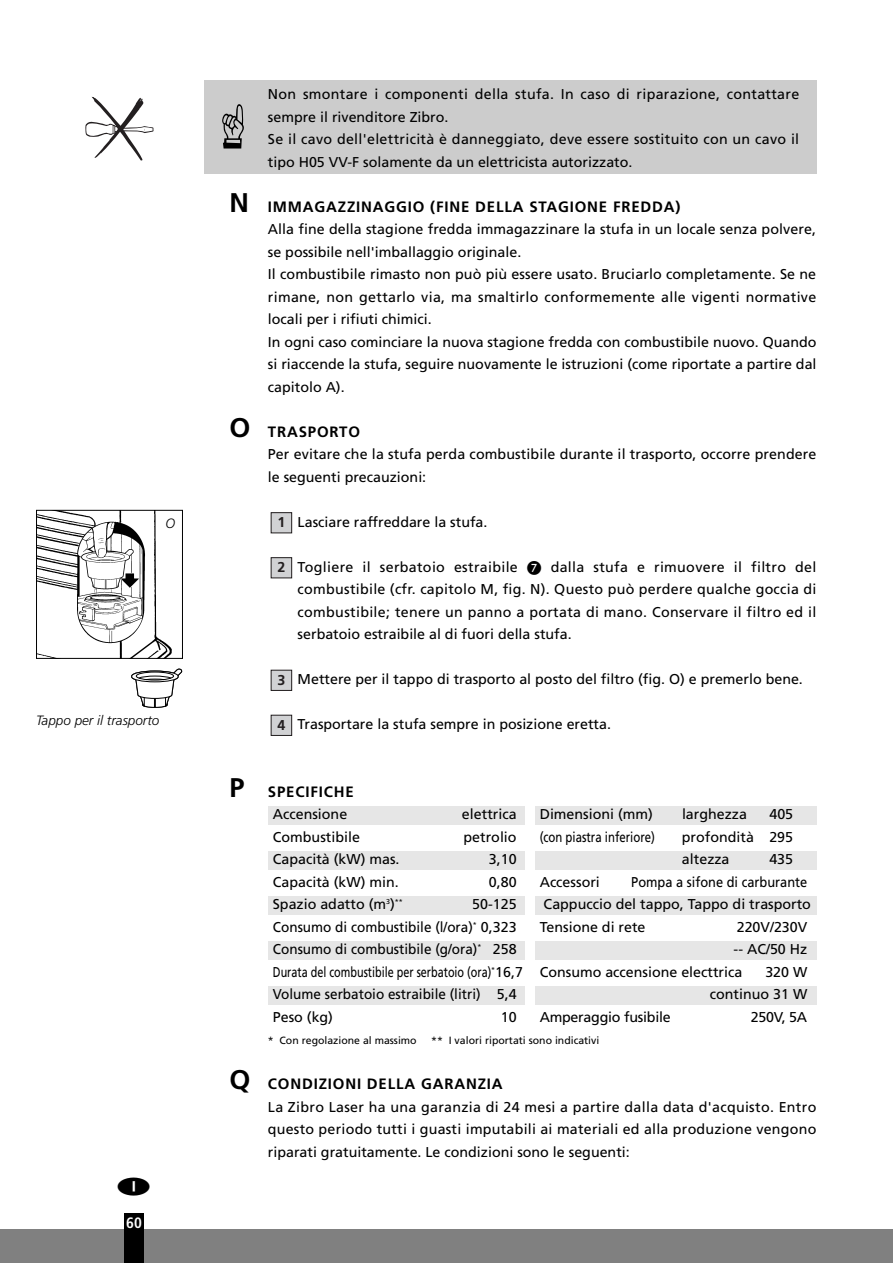
<style>
.page{position:relative;width:893px;height:1263px;background:#fff}
.page>*{position:absolute;margin:0;border:0;box-sizing:border-box;transform-origin:0 0}
.t1{font:700 15px "Frutiger";letter-spacing:.055em;color:#000}
.t2{font:700 condensed 15px "Frutiger";color:#fff}
.t3{font:14.25px/22.5px "Frutiger";color:#000}
.t4{font:14.25px/22.5px "Frutiger";letter-spacing:.02em;color:#000}
.t5{font:14.25px "Frutiger";color:#000;scale:.95 1}
.t6{font:14.25px "Frutiger";color:#000;scale:.9 1}
.t7{font:14.25px "Frutiger";color:#000;scale:.8 1}
.t8{font:700 14.25px "Frutiger";color:#231f20}
.t9{font:italic 300 13.5px "Frutiger";color:#000}
.t10{font:10.5px "Frutiger";color:#000}
.s1{font-size:27px}
</style>
<div class="page">
<div style="left:204px;top:80px;width:612px;height:94px;background:#ccc"></div>
<div style="left:268px;top:806px;width:548px;height:19px;background:#e6e6e6"></div>
<div style="left:268px;top:851px;width:548px;height:19px;background:#e6e6e6"></div>
<div style="left:268px;top:896px;width:548px;height:19px;background:#e6e6e6"></div>
<div style="left:268px;top:941px;width:548px;height:19px;background:#e6e6e6"></div>
<div style="left:268px;top:986px;width:548px;height:19px;background:#e6e6e6"></div>
<div style="left:271px;top:715px;width:21px;height:20px;background:#d1d2d4"></div>
<div style="left:271px;top:715px;width:21px;height:21px;border:1px solid #231f20"></div>
<div style="left:271px;top:670px;width:21px;height:20px;background:#d1d2d4"></div>
<div style="left:271px;top:670px;width:21px;height:21px;border:1px solid #231f20"></div>
<div style="left:271px;top:558px;width:21px;height:20px;background:#d1d2d4"></div>
<div style="left:271px;top:557px;width:21px;height:21px;border:1px solid #231f20"></div>
<div style="left:271px;top:513px;width:21px;height:20px;background:#d1d2d4"></div>
<div style="left:271px;top:512px;width:21px;height:21px;border:1px solid #231f20"></div>
<div style="left:0;top:1229px;width:893px;height:34px;background:#808080"></div>
<div style="left:124px;top:1213px;width:20px;height:50px;background:#000"></div>
<div style="left:525px;top:804px;width:9px;height:203px;background:#fff"></div>
<svg style="left:85px;top:96px;width:69px;height:65px"></svg>
<img style="left:38px;top:512px;width:134px;height:145px">
<div style="left:36px;top:510px;width:147px;height:149px;border:1px solid #000"></div>
<svg style="left:131px;top:668px;width:52px;height:40px"></svg>
<p class="t9" style="left:166px;top:518px;width:11px">O</p>
<p class="t9" style="left:36px;top:715px;width:125px">Tappo per il trasporto</p>
<p class="t2" style="left:126px;top:1217px;width:17px">60</p>
<p class="t4" style="left:268px;top:84px;width:533px">Non smontare i componenti della stufa. In caso di riparazione, contattare sempre il rivenditore Zibro.<br>Se il cavo dell'elettricità è danneggiato, deve essere sostituito con un cavo il tipo H05 VV-F solamente da un elettricista autorizzato.</p>
<p class="t1" style="left:230px;top:200px;width:452px"><span class="s1">N</span> IMMAGAZZINAGGIO (FINE DELLA STAGIONE FREDDA)</p>
<p class="t3" style="left:268px;top:219px;width:550px">Alla fine della stagione fredda immagazzinare la stufa in un locale senza polvere, se possibile nell'imballaggio originale.<br>Il combustibile rimasto non può più essere usato. Bruciarlo completamente. Se ne rimane, non gettarlo via, ma smaltirlo conformemente alle vigenti normative locali per i rifiuti chimici.<br>In ogni caso cominciare la nuova stagione fredda con combustibile nuovo. Quando si riaccende la stufa, seguire nuovamente le istruzioni (come riportate a partire dal capitolo A).</p>
<p class="t1" style="left:230px;top:425px;width:132px"><span class="s1">O</span> TRASPORTO</p>
<p class="t3" style="left:268px;top:444px;width:550px">Per evitare che la stufa perda combustibile durante il trasporto, occorre prendere le seguenti precauzioni:</p>
<p class="t3" style="left:298px;top:511px;width:191px">Lasciare raffreddare la stufa.</p>
<p class="t4" style="left:298px;top:556px;width:222px">Togliere il serbatoio estraibile</p>
<p class="t8" style="left:278px;top:517px;width:9px">1</p>
<p class="t3" style="left:298px;top:556px;width:520px;text-align:justify;text-indent:253px">dalla stufa e rimuovere il filtro del combustibile (cfr. capitolo M, fig. N). Questo può perdere qualche goccia di combustibile; tenere un panno a portata di mano. Conservare il filtro ed il serbatoio estraibile al di fuori della stufa.</p>
<p class="t3" style="left:298px;top:669px;width:507px">Mettere per il tappo di trasporto al posto del filtro (fig. O) e premerlo bene.</p>
<p class="t3" style="left:298px;top:714px;width:315px">Trasportare la stufa sempre in posizione eretta.</p>
<p class="t8" style="left:278px;top:562px;width:9px">2</p>
<p class="t8" style="left:278px;top:674px;width:9px">3</p>
<p class="t8" style="left:278px;top:719px;width:9px">4</p>
<p class="t1" style="left:230px;top:785px;width:126px"><span class="s1">P</span> SPECIFICHE</p>
<p class="t3" style="left:273px;top:804px;width:76px">Accensione</p>
<p class="t3" style="left:462px;top:804px;width:56px">elettrica</p>
<p class="t3" style="left:540px;top:804px;width:115px">Dimensioni (mm)</p>
<p class="t3" style="left:682px;top:804px;width:66px">larghezza</p>
<p class="t3" style="left:769px;top:804px;width:25px">405</p>
<p class="t3" style="left:273px;top:826px;width:89px">Combustibile</p>
<p class="t3" style="left:464px;top:826px;width:55px">petrolio</p>
<p class="t7" style="left:540px;top:831px;width:146px">(con piastra inferiore)</p>
<p class="t3" style="left:682px;top:826px;width:113px">profondità 295</p>
<p class="t3" style="left:273px;top:849px;width:128px">Capacità (kW) mas.</p>
<p class="t3" style="left:489px;top:849px;width:29px">3,10</p>
<p class="t3" style="left:682px;top:849px;width:49px">altezza</p>
<p class="t3" style="left:769px;top:849px;width:25px">435</p>
<p class="t3" style="left:273px;top:871px;width:127px">Capacità (kW) min.</p>
<p class="t3" style="left:489px;top:871px;width:29px">0,80</p>
<p class="t3" style="left:540px;top:871px;width:62px">Accessori</p>
<p class="t6" style="left:631px;top:876px;width:197px">Pompa a sifone di carburante</p>
<p class="t3" style="left:273px;top:894px;width:131px">Spazio adatto (m<sup>3</sup>)<sup>**</sup></p>
<p class="t3" style="left:472px;top:894px;width:46px">50-125</p>
<p class="t3" style="left:544px;top:894px;width:269px">Cappuccio del tappo, Tappo di trasporto</p>
<p class="t5" style="left:273px;top:921px;width:258px">Consumo di combustibile (l/ora)<sup>*</sup> 0,323</p>
<p class="t3" style="left:540px;top:916px;width:107px">Tensione di rete</p>
<p class="t3" style="left:737px;top:916px;width:72px">220V/230V</p>
<p class="t5" style="left:273px;top:943px;width:258px">Consumo di combustibile (g/ora)<sup>*</sup> 258</p>
<p class="t3" style="left:273px;top:939px;width:536px;text-indent:461px">-- AC/50 Hz<br>Durata del combustibile per serbatoio (ora)<sup>*</sup>16,7 Consumo accensione electtrica</p>
<p class="t3" style="left:765px;top:961px;width:43px">320 W</p>
<p class="t5" style="left:273px;top:988px;width:258px">Volume serbatoio estraibile (litri) 5,4</p>
<p class="t3" style="left:710px;top:984px;width:99px">continuo 31 W</p>
<p class="t3" style="left:273px;top:1006px;width:62px">Peso (kg)</p>
<p class="t3" style="left:501px;top:1006px;width:17px">10</p>
<p class="t3" style="left:540px;top:1006px;width:133px">Amperaggio fusibile</p>
<p class="t3" style="left:751px;top:1006px;width:58px">250V, 5A</p>
<p class="t10" style="left:268px;top:1036px;width:150px">* Con regolazione al massimo</p>
<p class="t10" style="left:431px;top:1036px;width:170px">** I valori riportati sono indicativi</p>
<p class="t1" style="left:230px;top:1078px;width:275px"><span class="s1">Q</span> CONDIZIONI DELLA GARANZIA</p>
<p class="t3" style="left:268px;top:1096px;width:550px;text-align:justify">La Zibro Laser ha una garanzia di 24 mesi a partire dalla data d'acquisto. Entro questo periodo tutti i guasti imputabili ai materiali ed alla produzione vengono riparati gratuitamente. Le condizioni sono le seguenti:</p>
</div>
